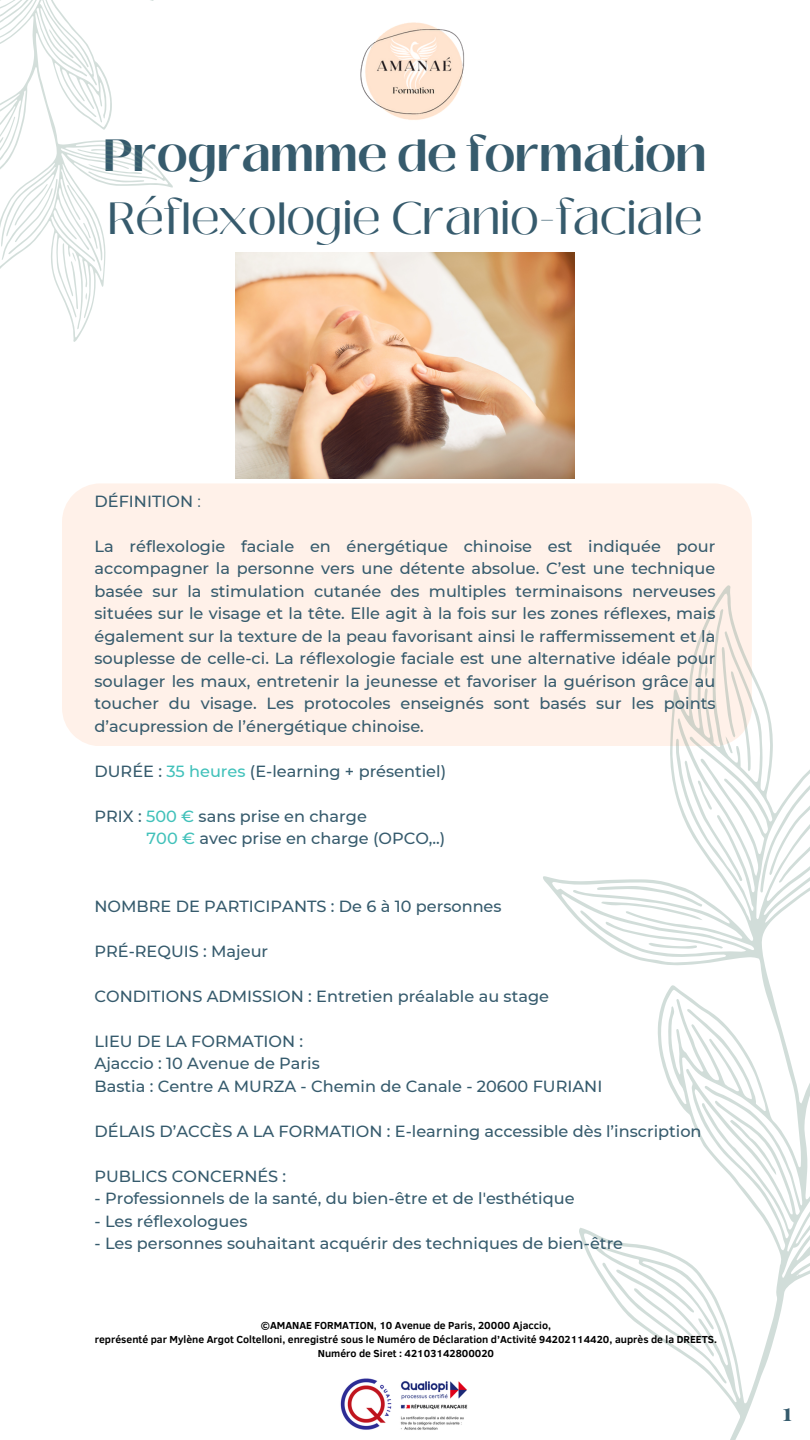
<style>
.page{position:relative;width:810px;height:1440px;background:#fff}
.page>*{position:absolute;margin:0;border:0;box-sizing:border-box;transform-origin:0 0}
.t1{font:45px "Black Mango";color:#365b6d}
.t2{font:700 45px "Black Mango";color:#365b6d}
.t3{font:700 25px "Playfair Display";color:#365b6d}
.t4{font:500 16.1px/22.5px "Montserrat";color:#365b6d;text-align:justify}
.t5{font:700 10.5px "Clear Sans";color:#000}
.s1{font-weight:400}
.s2{color:#41c1ba}
</style>
<div class="page">
<div style="left:62px;top:483px;width:690px;height:263px;background:#fff1e9"></div>
<svg style="left:0;top:0;width:173px;height:342px"></svg>
<svg style="left:0;top:0;width:17px;height:22px"></svg>
<svg style="left:49px;top:29px;width:25px;height:29px"></svg>
<svg style="left:0;top:116px;width:144px;height:193px"></svg>
<img style="left:360px;top:22px;width:105px;height:98px">
<img style="left:235px;top:252px;width:340px;height:226px">
<svg style="left:543px;top:585px;width:267px;height:855px"></svg>
<svg style="left:760px;top:750px;width:50px;height:143px"></svg>
<svg style="left:591px;top:1243px;width:135px;height:141px"></svg>
<svg style="left:730px;top:1119px;width:46px;height:56px"></svg>
<svg style="left:597px;top:647px;width:154px;height:302px"></svg>
<img style="left:340px;top:1378px;width:128px;height:52px">
<p class="t2" style="left:103px;top:122px;width:605px">Programme de formation</p>
<p class="t1" style="left:107px;top:185px;width:596px">Réflexologie Cranio-faciale</p>
<p class="t4" style="left:95px;top:490px;width:108px">DÉFINITION <span class="s1">:</span></p>
<p class="t4" style="left:95px;top:535px;width:622px">La réflexologie faciale en énergétique chinoise est indiquée pour accompagner la personne vers une détente absolue. C’est une technique basée sur la stimulation cutanée des multiples terminaisons nerveuses situées sur le visage et la tête. Elle agit à la fois sur les zones réflexes, mais également sur la texture de la peau favorisant ainsi le raffermissement et la souplesse de celle-ci. La réflexologie faciale est une alternative idéale pour soulager les maux, entretenir la jeunesse et favoriser la guérison grâce au toucher du visage. Les protocoles enseignés sont basés sur les points d’acupression de l’énergétique chinoise.</p>
<p class="t4" style="left:95px;top:760px;width:353px">DURÉE : <span class="s2">35 heures</span> (E-learning + présentiel)</p>
<p class="t4" style="left:95px;top:805px;width:274px">PRIX : <span class="s2">500 €</span> sans prise en charge</p>
<p class="t4" style="left:147px;top:827px;width:300px"><span class="s2">700 €</span> avec prise en charge (OPCO,..)</p>
<p class="t4" style="left:95px;top:895px;width:409px">NOMBRE DE PARTICIPANTS : De 6 à 10 personnes</p>
<p class="t4" style="left:95px;top:940px;width:175px">PRÉ-REQUIS : Majeur</p>
<p class="t4" style="left:95px;top:985px;width:456px">CONDITIONS ADMISSION : Entretien préalable au stage</p>
<p class="t4" style="left:95px;top:1030px;width:210px">LIEU DE LA FORMATION :</p>
<p class="t4" style="left:95px;top:1052px;width:227px">Ajaccio : 10 Avenue de Paris</p>
<p class="t4" style="left:95px;top:1075px;width:509px">Bastia : Centre A MURZA - Chemin de Canale - 20600 FURIANI</p>
<p class="t4" style="left:95px;top:1120px;width:609px">DÉLAIS D’ACCÈS A LA FORMATION : E-learning accessible dès l’inscription</p>
<p class="t4" style="left:95px;top:1165px;width:193px">PUBLICS CONCERNÉS :</p>
<p class="t4" style="left:95px;top:1187px;width:482px">- Professionnels de la santé, du bien-être et de l'esthétique</p>
<p class="t4" style="left:95px;top:1210px;width:154px">- Les réflexologues</p>
<p class="t4" style="left:95px;top:1232px;width:530px">- Les personnes souhaitant acquérir des techniques de bien-être</p>
<p class="t5" style="left:261px;top:1317px;width:292px">©AMANAE FORMATION, 10 Avenue de Paris, 20000 Ajaccio,</p>
<p class="t5" style="left:95px;top:1331px;width:624px">représenté par Mylène Argot Coltelloni, enregistré sous le Numéro de Déclaration d’Activité 94202114420, auprès de la DREETS.</p>
<p class="t5" style="left:318px;top:1346px;width:178px">Numéro de Siret : 42103142800020</p>
<p class="t3" style="left:783px;top:1394px;width:11px">1</p>
</div>
